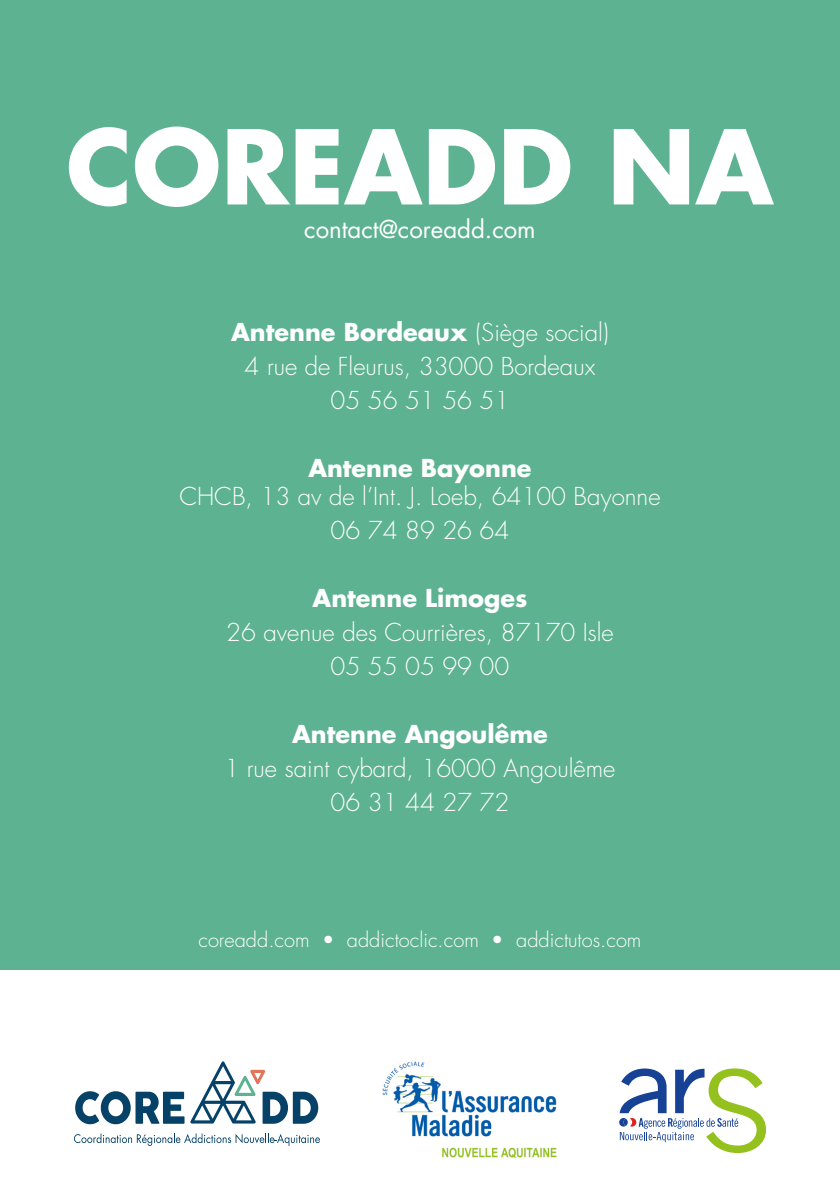
<style>
.page{position:relative;width:840px;height:1191px;background:#fff}
.page>*{position:absolute;margin:0;border:0;box-sizing:border-box;transform-origin:0 0}
.t1{font:700 100px "Futura Std";color:#fff}
.t2{font:300 24px "Futura Std";color:#fff}
.t3{font:700 24px "Futura Std";color:#fff}
.t4{font:24px "Futura Std";color:#fff}
.t5{font:300 20px "Futura Std";color:#fff}
.s1{font-weight:300}
</style>
<div class="page">
<div style="left:0;top:0;width:839px;height:969px;background:#5db292"></div>
<svg style="left:74px;top:1133px;width:246px;height:13px"></svg>
<svg style="left:75px;top:1091px;width:109px;height:33px"></svg>
<svg style="left:190px;top:1061px;width:128px;height:62px"></svg>
<svg style="left:619px;top:1068px;width:146px;height:85px"></svg>
<img style="left:382px;top:1061px;width:175px;height:98px">
<p class="t1" style="left:66px;top:100px;width:708px">COREADD NA</p>
<p class="t4" style="left:304px;top:214px;width:233px">contact@coreadd.com</p>
<p class="t3" style="left:231px;top:315px;width:379px">Antenne Bordeaux <span class="s1">(Siège social)</span></p>
<p class="t2" style="left:244px;top:351px;width:352px">4 rue de Fleurus, 33000 Bordeaux</p>
<p class="t2" style="left:330px;top:385px;width:180px">05 56 51 56 51</p>
<p class="t3" style="left:308px;top:451px;width:225px">Antenne Bayonne</p>
<p class="t2" style="left:179px;top:482px;width:482px">CHCB, 13 av de l’Int. J. Loeb, 64100 Bayonne</p>
<p class="t2" style="left:330px;top:516px;width:180px">06 74 89 26 64</p>
<p class="t3" style="left:312px;top:582px;width:216px">Antenne Limoges</p>
<p class="t2" style="left:226px;top:618px;width:389px">26 avenue des Courrières, 87170 Isle</p>
<p class="t2" style="left:330px;top:652px;width:180px">05 55 05 99 00</p>
<p class="t3" style="left:292px;top:718px;width:257px">Antenne Angoulême</p>
<p class="t2" style="left:224px;top:754px;width:392px">1 rue saint cybard, 16000 Angoulême</p>
<p class="t2" style="left:330px;top:788px;width:180px">06 31 44 27 72</p>
<p class="t5" style="left:198px;top:927px;width:444px">coreadd.com • addictoclic.com • addictutos.com</p>
</div>
